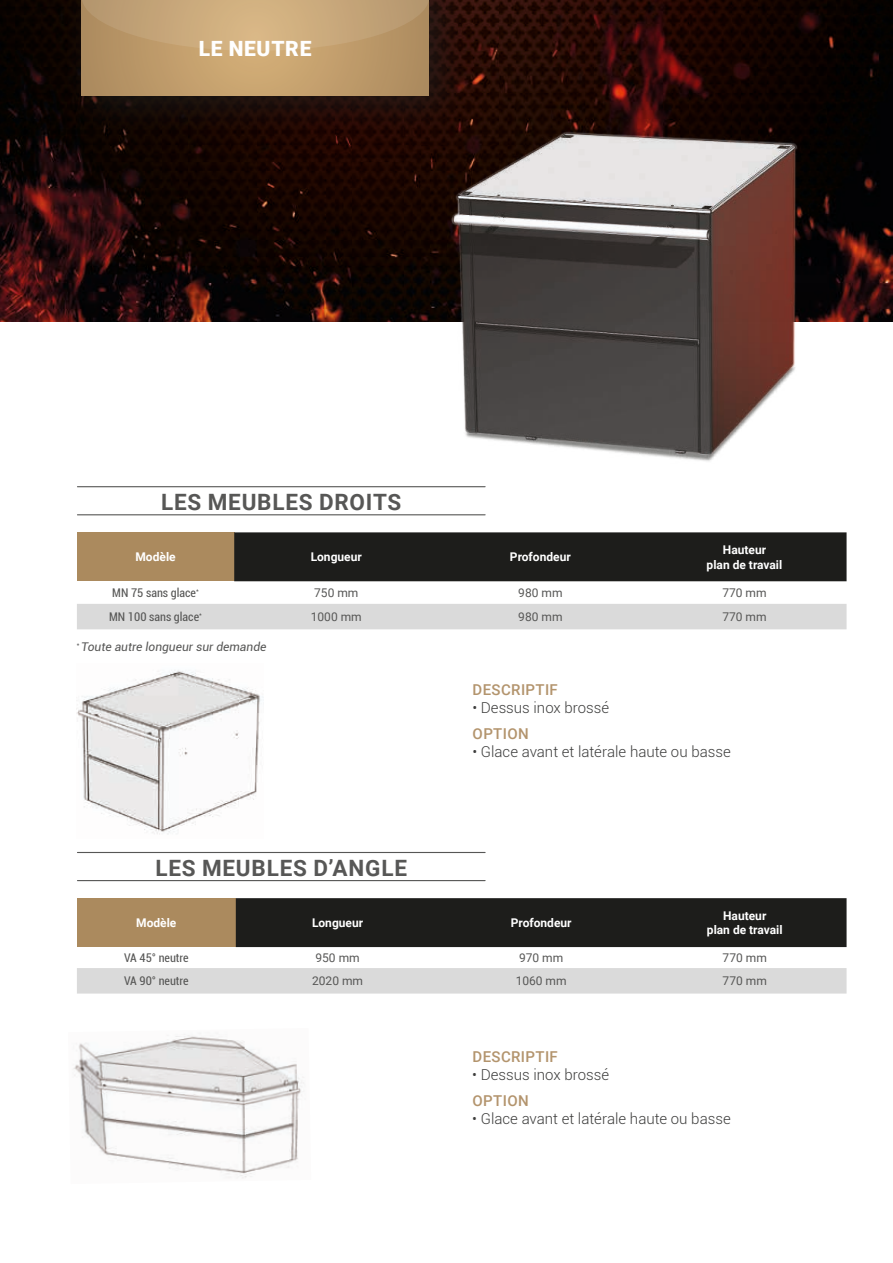
<style>
.page{position:relative;width:893px;height:1263px;background:#fff}
.page>*{position:absolute;margin:0;border:0;box-sizing:border-box;transform-origin:0 0}
.t1{font:700 22.5px "Roboto";letter-spacing:.035em;color:#575756}
.t2{font:900 21px "Roboto";letter-spacing:.035em;color:#fff}
.t3{font:300 15px "Roboto";color:#3d3d3c}
.t4{font:500 15px "Roboto";letter-spacing:.025em;color:#b3946d}
.t5{font:700 12px/14.4px "Roboto";color:#fff;text-align:center}
.t6{font:12px "Roboto";color:#575756}
.t7{font:condensed 12px "Roboto";color:#575756}
.t8{font:italic 12px "Roboto";color:#575756}
</style>
<div class="page">
<img style="left:0;top:0;width:892px;height:321px">
<svg style="left:138px;top:0;width:362px;height:321px;fill:#130500"></svg>
<svg style="left:500px;top:0;width:392px;height:231px"></svg>
<hr style="left:892px;top:0;width:1px;height:321px;background:#121313">
<hr style="left:77px;top:486px;width:408px;height:1px;background:#575756">
<hr style="left:77px;top:852px;width:408px;height:1px;background:#575756">
<hr style="left:77px;top:514px;width:408px;height:1px;background:#575756">
<hr style="left:77px;top:880px;width:408px;height:1px;background:#575756">
<div style="left:77px;top:532px;width:157px;height:49px;background:#ab8a5e"></div>
<div style="left:234px;top:532px;width:612px;height:49px;background:#1d1d1b"></div>
<div style="left:77px;top:604px;width:769px;height:25px;background:#dadada"></div>
<div style="left:77px;top:898px;width:159px;height:49px;background:#ab8a5e"></div>
<div style="left:236px;top:898px;width:610px;height:49px;background:#1d1d1b"></div>
<div style="left:77px;top:968px;width:769px;height:25px;background:#dadada"></div>
<img style="left:77px;top:670px;width:187px;height:164px">
<div style="left:58px;top:0;width:415px;height:139px;background:#1d1d1b;opacity:.75"></div>
<svg style="left:82px;top:51px;width:347px;height:44px"></svg>
<svg style="left:82px;top:0;width:347px;height:51px"></svg>
<img style="left:73px;top:1034px;width:231px;height:145px">
<img style="left:447px;top:127px;width:358px;height:334px">
<h2 class="t2" style="left:199px;top:34px;width:114px">LE NEUTRE</h2>
<h1 class="t1" style="left:161px;top:486px;width:242px">LES MEUBLES DROITS</h1>
<p class="t5" style="left:135px;top:549px;width:42px">Modèle</p>
<p class="t5" style="left:311px;top:549px;width:53px">Longueur</p>
<p class="t5" style="left:510px;top:549px;width:62px">Profondeur</p>
<p class="t5" style="left:707px;top:542px;width:77px">Hauteur<br>plan de travail</p>
<p class="t7" style="left:112px;top:584px;width:88px">MN 75 sans glace<sup>*</sup></p>
<p class="t6" style="left:314px;top:584px;width:46px">750 mm</p>
<p class="t6" style="left:518px;top:584px;width:46px">980 mm</p>
<p class="t6" style="left:722px;top:584px;width:46px">770 mm</p>
<p class="t7" style="left:109px;top:608px;width:94px">MN 100 sans glace<sup>*</sup></p>
<p class="t6" style="left:311px;top:608px;width:52px">1000 mm</p>
<p class="t6" style="left:518px;top:608px;width:46px">980 mm</p>
<p class="t6" style="left:722px;top:608px;width:46px">770 mm</p>
<p class="t8" style="left:77px;top:638px;width:191px"><sup>*</sup> Toute autre longueur sur demande</p>
<h1 class="t1" style="left:155px;top:852px;width:253px">LES MEUBLES D’ANGLE</h1>
<p class="t4" style="left:473px;top:679px;width:87px">DESCRIPTIF</p>
<p class="t3" style="left:472px;top:698px;width:138px">• Dessus inox brossé</p>
<p class="t4" style="left:473px;top:723px;width:58px">OPTION</p>
<p class="t3" style="left:472px;top:741px;width:260px">• Glace avant et latérale haute ou basse</p>
<p class="t5" style="left:136px;top:915px;width:42px">Modèle</p>
<p class="t5" style="left:312px;top:915px;width:53px">Longueur</p>
<p class="t5" style="left:511px;top:915px;width:62px">Profondeur</p>
<p class="t5" style="left:707px;top:908px;width:77px">Hauteur<br>plan de travail</p>
<p class="t7" style="left:124px;top:949px;width:66px">VA 45° neutre</p>
<p class="t6" style="left:315px;top:949px;width:46px">950 mm</p>
<p class="t6" style="left:519px;top:949px;width:46px">970 mm</p>
<p class="t6" style="left:723px;top:949px;width:46px">770 mm</p>
<p class="t7" style="left:124px;top:973px;width:66px">VA 90° neutre</p>
<p class="t6" style="left:312px;top:973px;width:52px">2020 mm</p>
<p class="t6" style="left:516px;top:973px;width:52px">1060 mm</p>
<p class="t6" style="left:723px;top:973px;width:46px">770 mm</p>
<p class="t4" style="left:473px;top:1046px;width:87px">DESCRIPTIF</p>
<p class="t3" style="left:472px;top:1065px;width:138px">• Dessus inox brossé</p>
<p class="t4" style="left:473px;top:1090px;width:58px">OPTION</p>
<p class="t3" style="left:472px;top:1108px;width:260px">• Glace avant et latérale haute ou basse</p>
</div>
